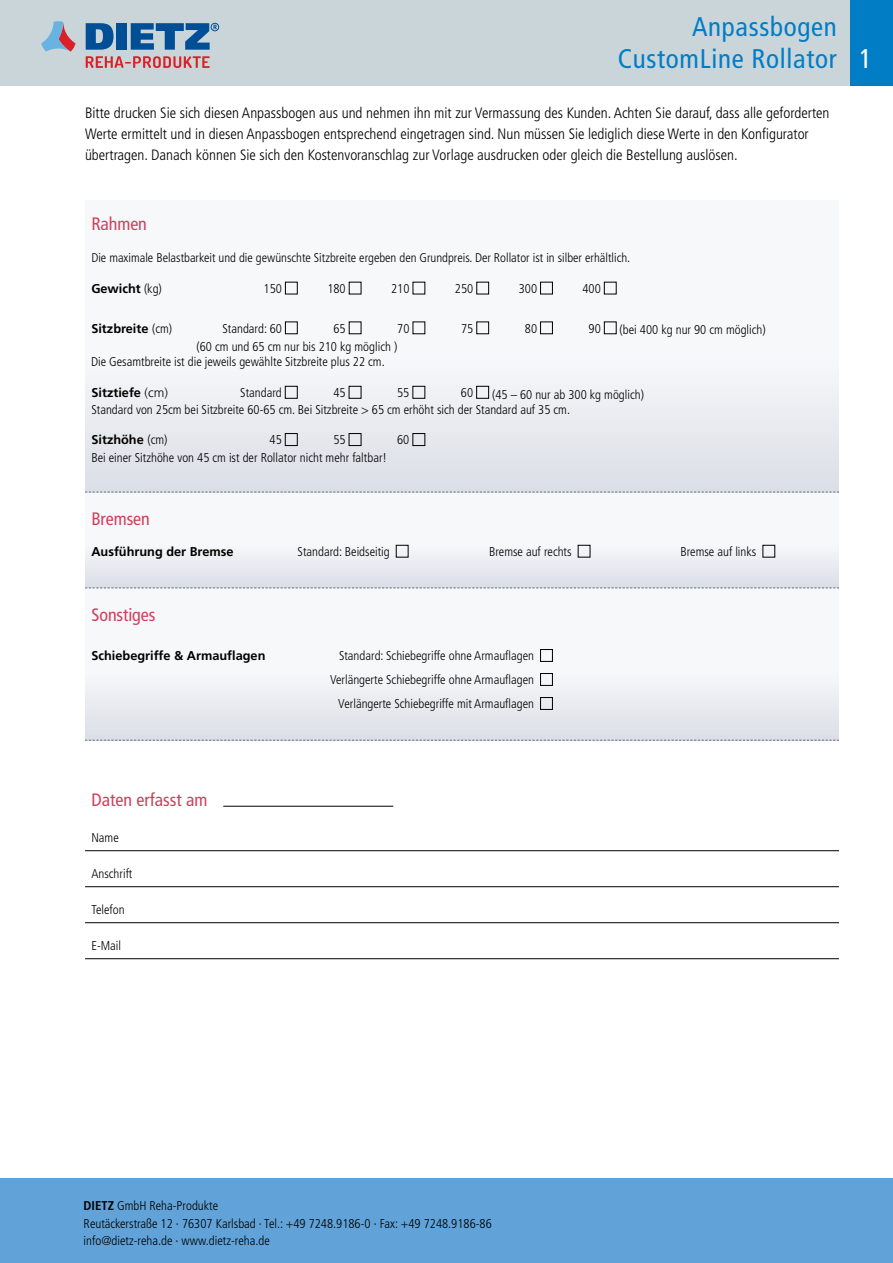
<style>
.page{position:relative;width:893px;height:1263px;background:#fff}
.page>*{position:absolute;margin:0;border:0;box-sizing:border-box;transform-origin:0 0}
.t1{font:condensed 27px/32.4px "Frutiger";letter-spacing:.025em;color:#007dc5;text-align:right}
.t2{font:condensed 27px "Frutiger";color:#fff}
.t3{font:condensed 18px "Frutiger";letter-spacing:-.005em;color:#d03f5d}
.t4{font:300 condensed 15px/21px "Frutiger";color:#000}
.t5{font:300 condensed 12.75px/24px "Frutiger";color:#000}
.t6{font:700 12.75px "Frutiger";color:#000}
.t7{font:300 condensed 12.6px "Frutiger";color:#000}
.s1{font-weight:300;font-stretch:condensed}
.s2{font-weight:300}
.s3{font-weight:700}
</style>
<div class="page">
<div style="left:85px;top:201px;width:754px;height:291px;background:linear-gradient(to bottom,#fdfefe,#e3e5ec)"></div>
<div style="left:85px;top:492px;width:754px;height:95px;background:linear-gradient(to bottom,#fefeff,#e4e6ec)"></div>
<div style="left:85px;top:588px;width:754px;height:152px;background:linear-gradient(to bottom,#feffff,#e3e6ec)"></div>
<div style="left:0;top:0;width:893px;height:85px;background:#cad5da"></div>
<svg style="left:86px;top:23px;width:28px;height:27px"></svg>
<div style="left:117px;top:23px;width:10px;height:27px;background:#004e96"></div>
<svg style="left:131px;top:23px;width:86px;height:27px"></svg>
<div style="left:211px;top:23px;width:8px;height:8px;border:1px solid #004e96;border-radius:50%"></div>
<svg style="left:41px;top:21px;width:35px;height:31px"></svg>
<svg style="left:86px;top:56px;width:124px;height:12px"></svg>
<div style="left:850px;top:0;width:43px;height:85px;background:#007dc5"></div>
<svg style="left:85px;top:492px;width:754px;height:1px"></svg>
<svg style="left:85px;top:587px;width:754px;height:1px"></svg>
<svg style="left:85px;top:740px;width:754px;height:1px"></svg>
<hr style="left:85px;top:850px;width:754px;height:1px;background:#000">
<hr style="left:85px;top:886px;width:754px;height:1px;background:#000">
<hr style="left:85px;top:922px;width:754px;height:1px;background:#000">
<hr style="left:85px;top:958px;width:754px;height:1px;background:#000">
<div style="left:285px;top:282px;width:13px;height:12px;border:1px solid #000"></div>
<div style="left:476px;top:282px;width:13px;height:12px;border:1px solid #000"></div>
<div style="left:540px;top:282px;width:13px;height:12px;border:1px solid #000"></div>
<div style="left:604px;top:282px;width:13px;height:12px;border:1px solid #000"></div>
<div style="left:285px;top:321px;width:13px;height:13px;border:1px solid #000"></div>
<div style="left:476px;top:321px;width:13px;height:13px;border:1px solid #000"></div>
<div style="left:540px;top:321px;width:13px;height:13px;border:1px solid #000"></div>
<div style="left:285px;top:386px;width:13px;height:13px;border:1px solid #000"></div>
<div style="left:349px;top:386px;width:12px;height:13px;border:1px solid #000"></div>
<div style="left:412px;top:386px;width:13px;height:13px;border:1px solid #000"></div>
<div style="left:476px;top:386px;width:13px;height:13px;border:1px solid #000"></div>
<div style="left:285px;top:433px;width:13px;height:13px;border:1px solid #000"></div>
<div style="left:349px;top:433px;width:12px;height:13px;border:1px solid #000"></div>
<div style="left:412px;top:433px;width:13px;height:13px;border:1px solid #000"></div>
<div style="left:396px;top:545px;width:12px;height:12px;border:1px solid #000"></div>
<div style="left:578px;top:545px;width:12px;height:12px;border:1px solid #000"></div>
<div style="left:762px;top:545px;width:13px;height:12px;border:1px solid #000"></div>
<div style="left:540px;top:649px;width:13px;height:13px;border:1px solid #000"></div>
<div style="left:540px;top:673px;width:13px;height:13px;border:1px solid #000"></div>
<div style="left:540px;top:697px;width:13px;height:13px;border:1px solid #000"></div>
<div style="left:0;top:1178px;width:893px;height:85px;background:#61a3d9"></div>
<hr style="left:223px;top:806px;width:170px;height:1px;background:#000">
<h1 class="t1" style="left:618px;top:10px;width:221px">Anpassbogen<br>CustomLine Rollator</h1>
<p class="t4" style="left:85px;top:102px;width:746px">Bitte drucken Sie sich diesen Anpassbogen aus und nehmen ihn mit zur Vermassung des Kunden. Achten Sie darauf, dass alle geforderten<br>Werte ermittelt und in diesen Anpassbogen entsprechend eingetragen sind. Nun müssen Sie lediglich diese Werte in den Konfigurator übertragen. Danach können Sie sich den Kostenvoranschlag zur Vorlage ausdrucken oder gleich die Bestellung auslösen.</p>
<h2 class="t3" style="left:91px;top:214px;width:57px">Rahmen</h2>
<p class="t7" style="left:91px;top:250px;width:540px">Die maximale Belastbarkeit und die gewünschte Sitzbreite ergeben den Grundpreis. Der Rollator ist in silber erhältlich.</p>
<p class="t6" style="left:91px;top:281px;width:72px">Gewicht <span class="s1">(kg)</span></p>
<p class="t5" style="left:264px;top:277px;width:20px">150</p>
<p class="t5" style="left:327px;top:277px;width:20px">180</p>
<p class="t5" style="left:391px;top:277px;width:20px">210</p>
<p class="t5" style="left:455px;top:277px;width:20px">250</p>
<p class="t5" style="left:519px;top:277px;width:20px">300</p>
<p class="t5" style="left:582px;top:277px;width:20px">400</p>
<p class="t6" style="left:91px;top:321px;width:82px">Sitzbreite <span class="s1">(cm)</span></p>
<p class="t5" style="left:223px;top:316px;width:61px">Standard: 60</p>
<p class="t5" style="left:333px;top:316px;width:14px">65</p>
<p class="t5" style="left:397px;top:316px;width:14px">70</p>
<p class="t5" style="left:461px;top:316px;width:14px">75</p>
<p class="t5" style="left:525px;top:316px;width:14px">80</p>
<p class="t5" style="left:589px;top:316px;width:14px">90</p>
<p class="t5" style="left:620px;top:318px;width:148px">(bei 400 kg nur 90 cm möglich)</p>
<p class="t5" style="left:91px;top:339px;width:308px;line-height:15px;text-indent:105px">(60 cm und 65 cm nur bis 210 kg möglich )<br>Die Gesamtbreite ist die jeweils gewählte Sitzbreite plus 22 cm.</p>
<p class="t6" style="left:91px;top:385px;width:78px">Sitztiefe <span class="s2">(cm)</span></p>
<p class="t5" style="left:240px;top:381px;width:43px">Standard</p>
<p class="t5" style="left:333px;top:381px;width:14px">45</p>
<p class="t5" style="left:397px;top:381px;width:14px">55</p>
<p class="t5" style="left:461px;top:381px;width:14px">60</p>
<p class="t5" style="left:91px;top:387px;width:554px;line-height:15.8px;text-indent:401px">(45 – 60 nur ab 300 kg möglich)<br>Standard von 25cm bei Sitzbreite 60-65 cm. Bei Sitzbreite &gt; 65 cm erhöht sich der Standard auf 35 cm.</p>
<p class="t6" style="left:91px;top:432px;width:78px">Sitzhöhe <span class="s1">(cm)</span></p>
<p class="t5" style="left:270px;top:428px;width:14px">45</p>
<p class="t5" style="left:333px;top:428px;width:14px">55</p>
<p class="t5" style="left:397px;top:428px;width:14px">60</p>
<p class="t5" style="left:91px;top:445px;width:297px">Bei einer Sitzhöhe von 45 cm ist der Rollator nicht mehr faltbar!</p>
<h2 class="t3" style="left:91px;top:508px;width:60px">Bremsen</h2>
<p class="t6" style="left:91px;top:544px;width:144px">Ausführung der Bremse</p>
<p class="t5" style="left:298px;top:540px;width:94px">Standard: Beidseitig</p>
<p class="t5" style="left:489px;top:540px;width:84px">Bremse auf rechts</p>
<p class="t5" style="left:680px;top:540px;width:78px">Bremse auf links</p>
<h2 class="t3" style="left:91px;top:604px;width:66px">Sonstiges</h2>
<p class="t6" style="left:91px;top:648px;width:176px">Schiebegriffe &amp; Armauflagen</p>
<p class="t5" style="left:330px;top:644px;width:206px;text-align:right">Standard: Schiebegriffe ohne Armauflagen<br>Verlängerte Schiebegriffe ohne Armauflagen<br>Verlängerte Schiebegriffe mit Armauflagen</p>
<h1 class="t2" style="left:859px;top:43px;width:14px">1</h1>
<h2 class="t3" style="left:91px;top:789px;width:117px">Daten erfasst am</h2>
<p class="t5" style="left:91px;top:826px;width:29px">Name</p>
<p class="t5" style="left:91px;top:862px;width:43px">Anschrift</p>
<p class="t5" style="left:91px;top:898px;width:35px">Telefon</p>
<p class="t5" style="left:91px;top:934px;width:31px">E-Mail</p>
<p class="t5" style="left:84px;top:1197px;width:410px;line-height:17.5px"><span class="s3">DIETZ</span> GmbH Reha-Produkte<br>Reutäckerstraße 12 · 76307 Karlsbad · Tel.: +49 7248.9186-0 · Fax: +49 7248.9186-86 info@dietz-reha.de · www.dietz-reha.de</p>
</div>
